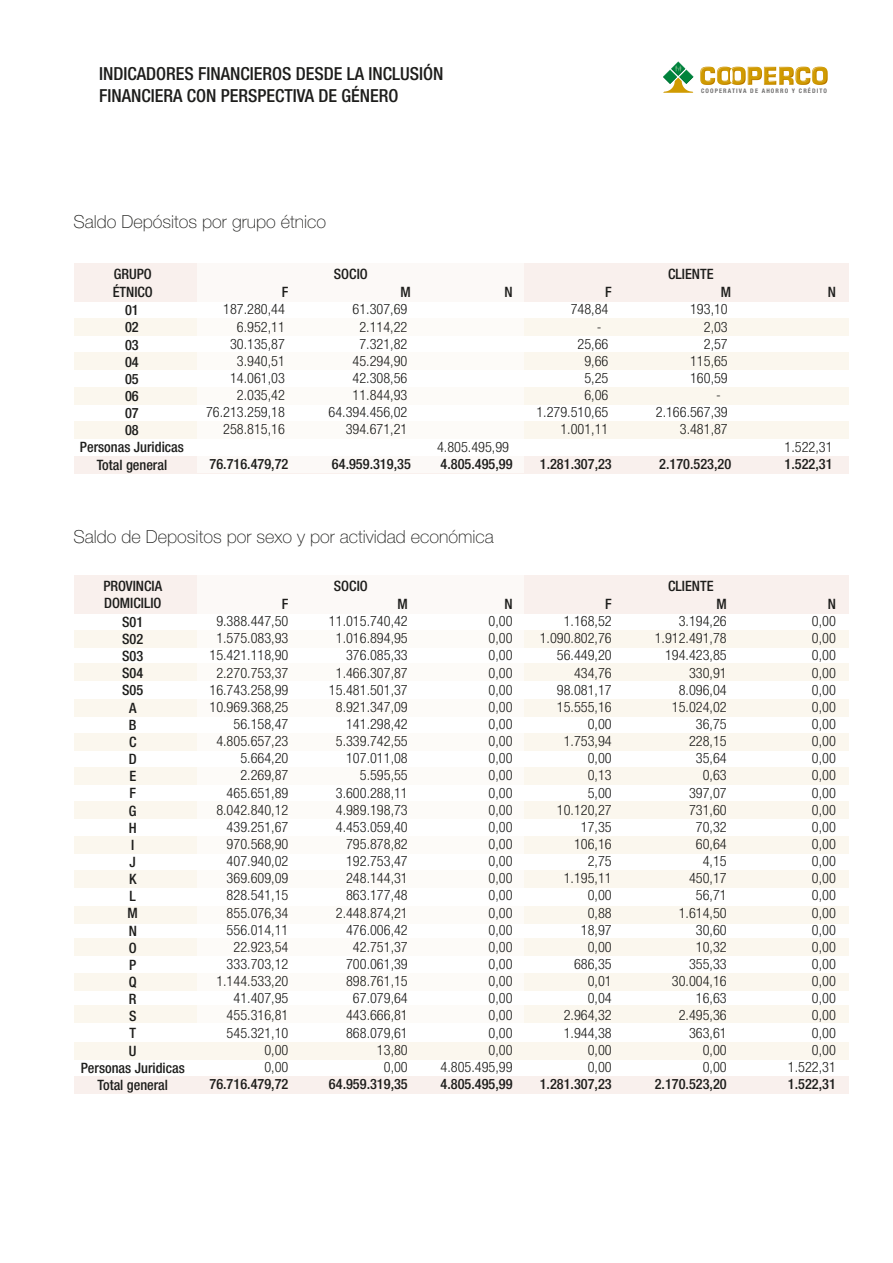
<style>
.page{position:relative;width:893px;height:1263px;background:#fff}
.page>*{position:absolute;margin:0;border:0;box-sizing:border-box;transform-origin:0 0}
.t1{font:100 18px "Helvetica Neue LT Std";color:#1d1d1b}
.t2{font:500 condensed 18px/21.6px "Helvetica Neue LT Std";color:#1d1d1b}
.t3{font:300 condensed 14.25px/17.1px "Helvetica Neue LT Std";color:#1d1d1b;text-align:right}
.t4{font:500 condensed 14.25px/17.1px "Helvetica Neue LT Std";color:#1d1d1b;text-align:center}
.t5{font:700 condensed 6.3px "Helvetica Neue LT Std";letter-spacing:.18em;color:#706f6f}
</style>
<div class="page">
<div style="left:74px;top:630px;width:774px;height:17px;background:#fbf7ee"></div>
<div style="left:74px;top:664px;width:774px;height:17px;background:#fbf7ee"></div>
<div style="left:74px;top:699px;width:774px;height:17px;background:#fbf7ee"></div>
<div style="left:74px;top:767px;width:774px;height:18px;background:#fbf7ee"></div>
<div style="left:74px;top:801px;width:774px;height:18px;background:#fbf7ee"></div>
<div style="left:74px;top:906px;width:774px;height:17px;background:#fbf7ee"></div>
<div style="left:74px;top:836px;width:774px;height:17px;background:#fbf7ee"></div>
<div style="left:74px;top:870px;width:774px;height:18px;background:#fbf7ee"></div>
<div style="left:74px;top:939px;width:774px;height:17px;background:#fbf7ee"></div>
<div style="left:74px;top:973px;width:774px;height:18px;background:#fbf7ee"></div>
<div style="left:74px;top:1005px;width:774px;height:17px;background:#fbf7ee"></div>
<div style="left:74px;top:1042px;width:774px;height:18px;background:#fbf7ee"></div>
<div style="left:74px;top:733px;width:774px;height:18px;background:#fbf7ee"></div>
<div style="left:74px;top:1076px;width:774px;height:17px;background:#f9f0ed"></div>
<div style="left:74px;top:594px;width:774px;height:20px;background:#f9f0ed"></div>
<div style="left:74px;top:575px;width:774px;height:19px;background:#f9f0ed"></div>
<div style="left:197px;top:575px;width:326px;height:465px;background:#fdfbf8"></div>
<div style="left:74px;top:318px;width:774px;height:18px;background:#fbf7ee"></div>
<div style="left:74px;top:352px;width:774px;height:17px;background:#fbf7ee"></div>
<div style="left:74px;top:387px;width:774px;height:18px;background:#fbf7ee"></div>
<div style="left:74px;top:456px;width:774px;height:17px;background:#f9f0ed"></div>
<div style="left:74px;top:421px;width:774px;height:18px;background:#fbf7ee"></div>
<div style="left:74px;top:283px;width:774px;height:19px;background:#f9f0ed"></div>
<div style="left:74px;top:263px;width:774px;height:20px;background:#f9f0ed"></div>
<div style="left:197px;top:263px;width:326px;height:209px;background:#fdfbf8"></div>
<svg style="left:700px;top:67px;width:128px;height:18px"></svg>
<svg style="left:663px;top:61px;width:30px;height:32px"></svg>
<p class="t2" style="left:99px;top:63px;width:346px">INDICADORES FINANCIEROS DESDE LA INCLUSIÓN<br>FINANCIERA CON PERSPECTIVA DE GÉNERO</p>
<p class="t1" style="left:74px;top:211px;width:254px">Saldo Depósitos por grupo étnico</p>
<p class="t5" style="left:701px;top:87px;width:127px">COOPERATIVA DE AHORRO Y CRÉDITO</p>
<p class="t4" style="left:113px;top:266px;width:42px;text-align:left">GRUPO<br>ÉTNICO</p>
<p class="t4" style="left:334px;top:266px;width:35px">SOCIO</p>
<p class="t4" style="left:668px;top:266px;width:47px">CLIENTE</p>
<p class="t4" style="left:282px;top:283px;width:8px">F</p>
<p class="t3" style="left:206px;top:301px;width:80px">187.280,44<br>6.952,11<br>30.135,87<br>3.940,51<br>14.061,03<br>2.035,42<br>76.213.259,18<br>258.815,16</p>
<p class="t4" style="left:210px;top:455px;width:80px">76.716.479,72</p>
<p class="t4" style="left:401px;top:283px;width:12px">M</p>
<p class="t3" style="left:329px;top:301px;width:80px">61.307,69<br>2.114,22<br>7.321,82<br>45.294,90<br>42.308,56<br>11.844,93<br>64.394.456,02<br>394.671,21</p>
<p class="t4" style="left:332px;top:455px;width:80px">64.959.319,35</p>
<p class="t4" style="left:504px;top:283px;width:10px">N</p>
<p class="t4" style="left:605px;top:283px;width:8px">F</p>
<p class="t3" style="left:571px;top:301px;width:39px">748,84</p>
<p class="t3" style="left:597px;top:318px;width:6px">-</p>
<p class="t3" style="left:577px;top:335px;width:32px">25,66</p>
<p class="t3" style="left:584px;top:352px;width:25px">9,66</p>
<p class="t3" style="left:584px;top:369px;width:25px">5,25</p>
<p class="t3" style="left:584px;top:386px;width:25px">6,06</p>
<p class="t3" style="left:536px;top:404px;width:73px">1.279.510,65</p>
<p class="t3" style="left:560px;top:421px;width:49px">1.001,11</p>
<p class="t4" style="left:540px;top:455px;width:73px">1.281.307,23</p>
<p class="t4" style="left:721px;top:283px;width:12px">M</p>
<p class="t3" style="left:690px;top:301px;width:39px">193,10</p>
<p class="t3" style="left:704px;top:318px;width:25px">2,03</p>
<p class="t3" style="left:704px;top:335px;width:25px">2,57</p>
<p class="t3" style="left:690px;top:352px;width:39px">115,65</p>
<p class="t3" style="left:690px;top:369px;width:39px">160,59</p>
<p class="t3" style="left:716px;top:386px;width:6px">-</p>
<p class="t3" style="left:656px;top:404px;width:73px">2.166.567,39</p>
<p class="t3" style="left:680px;top:421px;width:49px">3.481,87</p>
<p class="t4" style="left:659px;top:455px;width:73px">2.170.523,20</p>
<p class="t4" style="left:80px;top:301px;width:105px">01<br>02<br>03<br>04<br>05<br>06<br>07<br>08<br>Personas Juridicas<br>Total general</p>
<p class="t3" style="left:437px;top:438px;width:73px">4.805.495,99</p>
<p class="t4" style="left:441px;top:455px;width:73px">4.805.495,99</p>
<p class="t1" style="left:74px;top:526px;width:422px">Saldo de Depositos por sexo y por actividad económica</p>
<p class="t4" style="left:103px;top:577px;width:60px;text-align:left">PROVINCIA<br>DOMICILIO</p>
<p class="t4" style="left:334px;top:577px;width:35px">SOCIO</p>
<p class="t4" style="left:668px;top:577px;width:47px">CLIENTE</p>
<p class="t4" style="left:282px;top:595px;width:8px">F</p>
<p class="t3" style="left:210px;top:612px;width:80px">9.388.447,50<br>1.575.083,93<br>15.421.118,90<br>2.270.753,37<br>16.743.258,99<br>10.969.368,25<br>56.158,47<br>4.805.657,23<br>5.664,20<br>2.269,87<br>465.651,89<br>8.042.840,12<br>439.251,67<br>970.568,90<br>407.940,02<br>369.609,09<br>828.541,15<br>855.076,34<br>556.014,11<br>22.923,54<br>333.703,12<br>1.144.533,20<br>41.407,95<br>455.316,81<br>545.321,10<br>0,00<br>0,00</p>
<p class="t4" style="left:210px;top:1075px;width:80px">76.716.479,72</p>
<p class="t4" style="left:397px;top:595px;width:12px">M</p>
<p class="t3" style="left:329px;top:612px;width:80px">11.015.740,42<br>1.016.894,95<br>376.085,33<br>1.466.307,87<br>15.481.501,37<br>8.921.347,09<br>141.298,42<br>5.339.742,55<br>107.011,08<br>5.595,55<br>3.600.288,11<br>4.989.198,73<br>4.453.059,40<br>795.878,82<br>192.753,47<br>248.144,31<br>863.177,48<br>2.448.874,21<br>476.006,42<br>42.751,37<br>700.061,39<br>898.761,15<br>67.079,64<br>443.666,81<br>868.079,61<br>13,80<br>0,00</p>
<p class="t4" style="left:329px;top:1075px;width:80px">64.959.319,35</p>
<p class="t4" style="left:504px;top:595px;width:10px">N</p>
<p class="t3" style="left:441px;top:612px;width:73px">0,00<br>0,00<br>0,00<br>0,00<br>0,00<br>0,00<br>0,00<br>0,00<br>0,00<br>0,00<br>0,00<br>0,00<br>0,00<br>0,00<br>0,00<br>0,00<br>0,00<br>0,00<br>0,00<br>0,00<br>0,00<br>0,00<br>0,00<br>0,00<br>0,00<br>0,00<br>4.805.495,99</p>
<p class="t4" style="left:441px;top:1075px;width:73px">4.805.495,99</p>
<p class="t4" style="left:605px;top:595px;width:8px">F</p>
<p class="t3" style="left:540px;top:612px;width:73px">1.168,52<br>1.090.802,76<br>56.449,20<br>434,76<br>98.081,17<br>15.555,16<br>0,00<br>1.753,94<br>0,00<br>0,13<br>5,00<br>10.120,27<br>17,35<br>106,16<br>2,75<br>1.195,11<br>0,00<br>0,88<br>18,97<br>0,00<br>686,35<br>0,01<br>0,04<br>2.964,32<br>1.944,38<br>0,00<br>0,00</p>
<p class="t4" style="left:540px;top:1075px;width:73px">1.281.307,23</p>
<p class="t4" style="left:716px;top:595px;width:12px">M</p>
<p class="t3" style="left:655px;top:612px;width:73px">3.194,26<br>1.912.491,78<br>194.423,85<br>330,91<br>8.096,04<br>15.024,02<br>36,75<br>228,15<br>35,64<br>0,63<br>397,07<br>731,60<br>70,32<br>60,64<br>4,15<br>450,17<br>56,71<br>1.614,50<br>30,60<br>10,32<br>355,33<br>30.004,16<br>16,63<br>2.495,36<br>363,61<br>0,00<br>0,00</p>
<p class="t4" style="left:655px;top:1075px;width:73px">2.170.523,20</p>
<p class="t4" style="left:81px;top:613px;width:105px">S01<br>S02<br>S03<br>S04<br>S05<br>A<br>B<br>C<br>D<br>E<br>F<br>G<br>H<br>I<br>J<br>K<br>L<br>M<br>N<br>O<br>P<br>Q<br>R<br>S<br>T<br>U<br>Personas Juridicas<br>Total general</p>
<p class="t4" style="left:828px;top:283px;width:10px">N</p>
<p class="t3" style="left:784px;top:438px;width:49px">1.522,31</p>
<p class="t4" style="left:784px;top:455px;width:49px">1.522,31</p>
<p class="t4" style="left:828px;top:595px;width:10px">N</p>
<p class="t3" style="left:788px;top:612px;width:49px">0,00<br>0,00<br>0,00<br>0,00<br>0,00<br>0,00<br>0,00<br>0,00<br>0,00<br>0,00<br>0,00<br>0,00<br>0,00<br>0,00<br>0,00<br>0,00<br>0,00<br>0,00<br>0,00<br>0,00<br>0,00<br>0,00<br>0,00<br>0,00<br>0,00<br>0,00<br>1.522,31</p>
<p class="t4" style="left:788px;top:1075px;width:49px">1.522,31</p>
</div>
